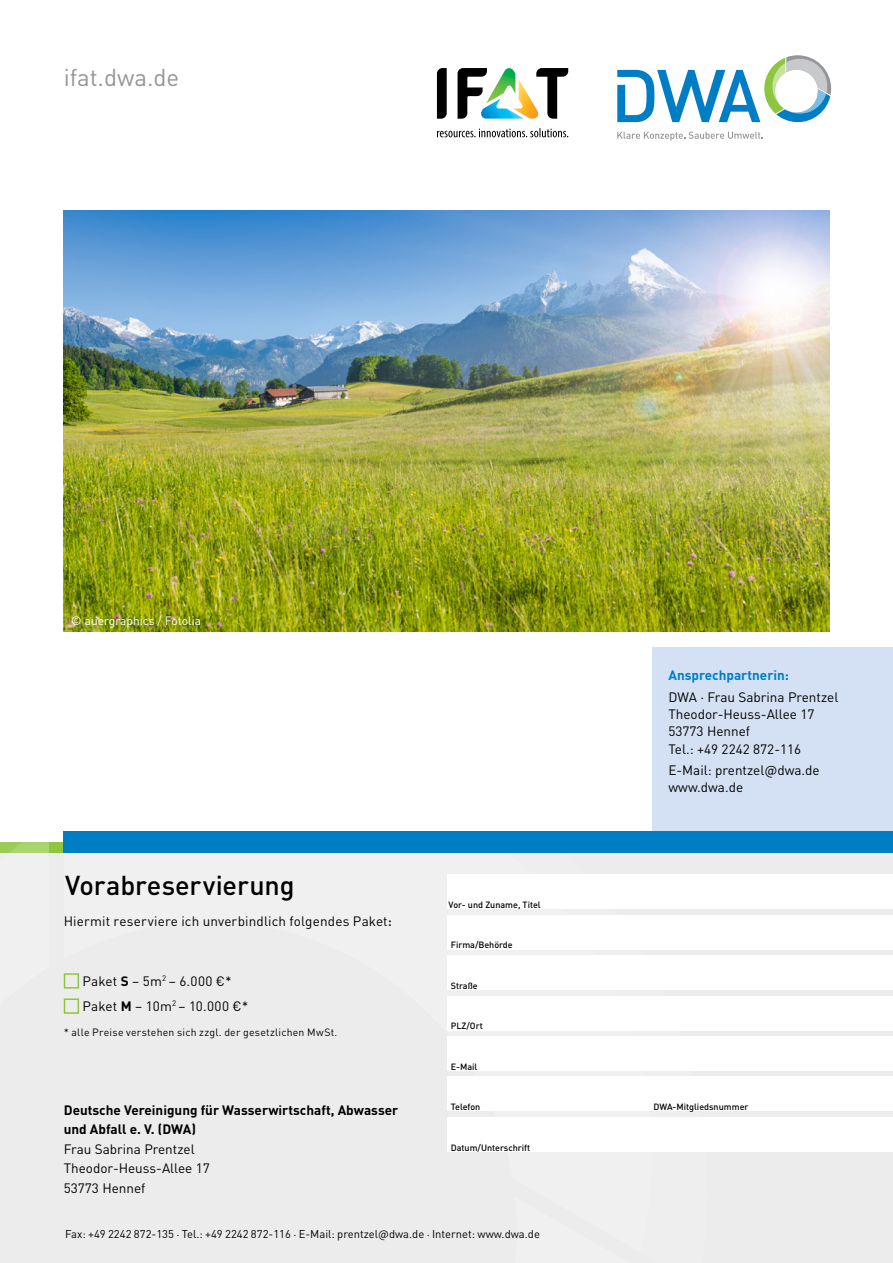
<style>
.page{position:relative;width:893px;height:1263px;background:#fff}
.page>*{position:absolute;margin:0;border:0;box-sizing:border-box;transform-origin:0 0}
.t1{font:500 27px "DINOT";letter-spacing:-.005em;color:#000}
.Internetadresse{font:24px "DINOT";color:#939598}
.Fließtext{font:13.5px/17.2px "DINOT";color:#000}
.Anmeldesatz{font:13.5px "DINOT";letter-spacing:.01em;color:#000}
.t2{font:700 13.5px/19.5px "DINOT";color:#000}
.Fließtext-2{font:700 13.5px "DINOT";color:#007dc5}
.Fließtext-3{font:12px "DINOT";color:#fff}
.t3{font:11.25px "DINOT";color:#000}
.Anmeldesatz-2{font:10.5px "DINOT";letter-spacing:.02em;color:#000}
.t4{font:500 9px "DINOT";color:#000}
.s1{font-weight:500}
.s2{font-weight:700}
</style>
<div class="page">
<div style="left:0;top:852px;width:893px;height:411px;background:#ececed"></div>
<div style="left:448px;top:875px;width:445px;height:34px;background:#fff"></div>
<div style="left:448px;top:915px;width:445px;height:34px;background:#fff"></div>
<div style="left:448px;top:956px;width:445px;height:34px;background:#fff"></div>
<div style="left:448px;top:996px;width:445px;height:34px;background:#fff"></div>
<div style="left:448px;top:1077px;width:445px;height:34px;background:#fff"></div>
<div style="left:448px;top:1036px;width:445px;height:34px;background:#fff"></div>
<div style="left:448px;top:1117px;width:445px;height:34px;background:#fff"></div>
<svg style="left:0;top:831px;width:636px;height:321px"></svg>
<div style="left:652px;top:647px;width:241px;height:195px;background:#d4e1f4"></div>
<div style="left:64px;top:831px;width:829px;height:21px;background:#007dc5"></div>
<div style="left:64px;top:973px;width:15px;height:15px;border:2px solid #8dc63f"></div>
<div style="left:64px;top:998px;width:15px;height:16px;border:2px solid #8dc63f"></div>
<img style="left:64px;top:210px;width:765px;height:421px">
<svg style="left:617px;top:132px;width:146px;height:9px"></svg>
<svg style="left:617px;top:55px;width:214px;height:67px"></svg>
<svg style="left:437px;top:68px;width:10px;height:51px"></svg>
<svg style="left:458px;top:68px;width:110px;height:51px"></svg>
<svg style="left:437px;top:128px;width:131px;height:9px"></svg>
<p class="Internetadresse" style="left:64px;top:59px;width:117px">ifat.dwa.de</p>
<p class="Fließtext-3" style="left:71px;top:611px;width:131px">© auergraphics / Fotolia</p>
<p class="Fließtext-2" style="left:668px;top:665px;width:122px">Ansprechpartnerin:</p>
<p class="Fließtext" style="left:668px;top:688px;width:171px">DWA · Frau Sabrina Prentzel<br>Theodor-Heuss-Allee 17<br>53773 Hennef<br>Tel.: +49 2242 872-116</p>
<p class="Fließtext" style="left:668px;top:761px;width:153px">E-Mail: prentzel@dwa.de www.dwa.de</p>
<p class="t1" style="left:65px;top:865px;width:231px">Vorabreservierung</p>
<p class="t4" style="left:449px;top:897px;width:94px">Vor- und Zuname, Titel</p>
<p class="t4" style="left:451px;top:938px;width:63px">Firma/Behörde</p>
<p class="t4" style="left:451px;top:978px;width:28px">Straße</p>
<p class="t4" style="left:451px;top:1019px;width:34px">PLZ/Ort</p>
<p class="t4" style="left:451px;top:1059px;width:28px">E-Mail</p>
<p class="t4" style="left:451px;top:1100px;width:31px">Telefon</p>
<p class="t4" style="left:653px;top:1100px;width:96px">DWA-Mitgliedsnummer</p>
<p class="t4" style="left:451px;top:1141px;width:81px">Datum/Unterschrift</p>
<p class="Anmeldesatz" style="left:64px;top:910px;width:330px">Hiermit reserviere ich unverbindlich folgendes Paket<span class="s1">:</span></p>
<p class="Anmeldesatz" style="left:82px;top:970px;width:151px">Paket <span class="s2">S</span> – 5m<sup>2</sup> – 6.000 €*</p>
<p class="Anmeldesatz" style="left:82px;top:995px;width:167px">Paket <span class="s2">M</span> – 10m<sup>2</sup> – 10.000 €*</p>
<p class="Anmeldesatz-2" style="left:64px;top:1024px;width:275px">* alle Preise verstehen sich zzgl. der gesetzlichen MwSt.</p>
<p class="t2" style="left:64px;top:1099px;width:336px">Deutsche Vereinigung für Wasserwirtschaft, Abwasser und Abfall e. V. (DWA)</p>
<p class="Fließtext" style="left:64px;top:1139px;width:132px">Frau Sabrina Prentzel</p>
<p class="Fließtext" style="left:64px;top:1159px;width:148px">Theodor-Heuss-Allee 17</p>
<p class="Fließtext" style="left:64px;top:1178px;width:83px">53773 Hennef</p>
<p class="t3" style="left:65px;top:1226px;width:476px">Fax: +49 2242 872-135 . Tel.: +49 2242 872-116 . E-Mail: prentzel@dwa.de . Internet: www.dwa.de</p>
</div>
